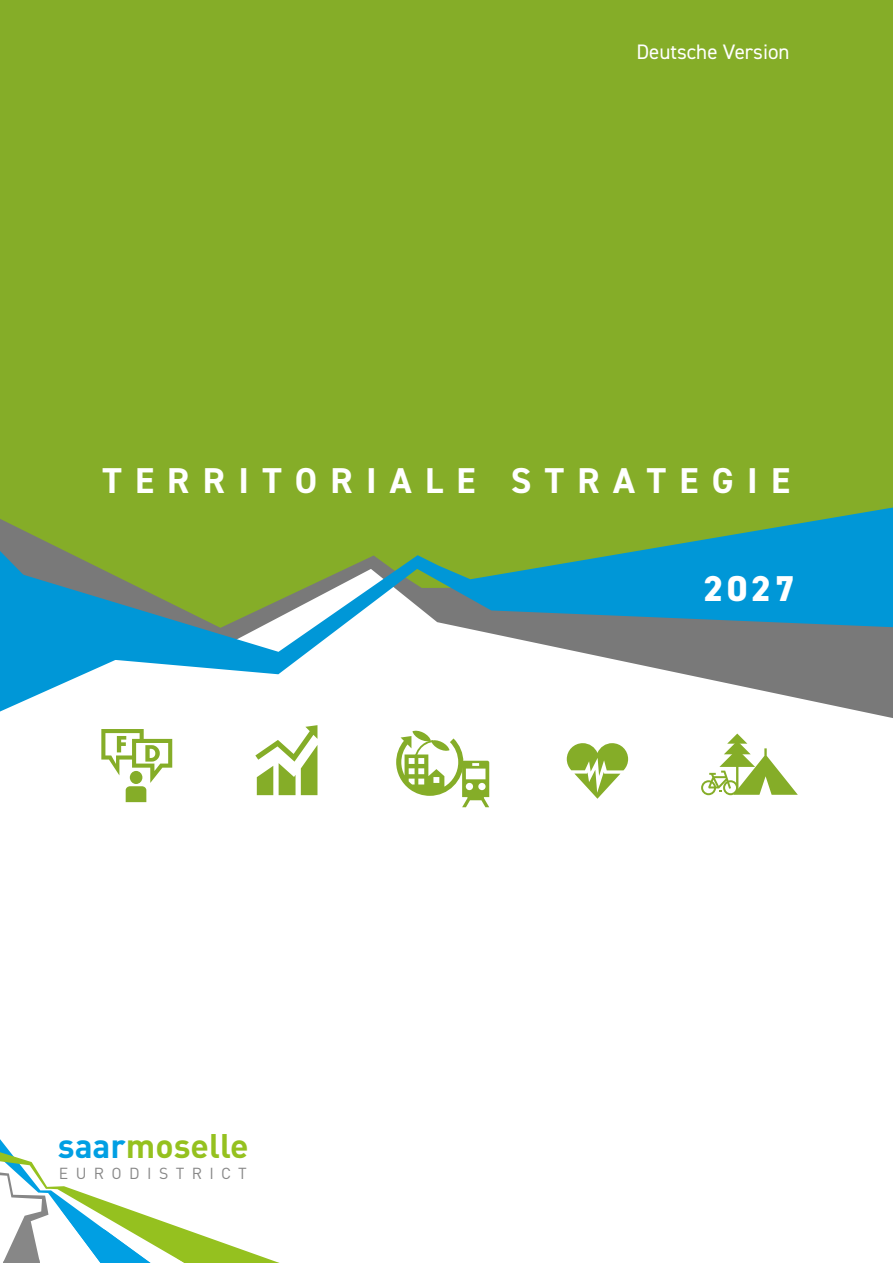
<style>
.page{position:relative;width:893px;height:1263px;background:#fff}
.page>*{position:absolute;margin:0;border:0;box-sizing:border-box;transform-origin:0 0}
.t1{font:700 36px "DIN2014";letter-spacing:.37em;color:#fff}
.t2{font:800 36px "DIN2014";color:#fff}
.t3{font:700 33.75px "DIN";color:#95c11f}
.t4{font:21px "DIN2014";color:#fff}
.t5{font:15.75px "DIN";letter-spacing:.465em;color:#878787}
.s1{color:#009fe3}
</style>
<div class="page">
<div style="left:0;top:0;width:893px;height:609px;background:#85ad28"></div>
<svg style="left:0;top:674px;width:893px;height:44px"></svg>
<svg style="left:0;top:507px;width:893px;height:167px"></svg>
<svg style="left:0;top:551px;width:268px;height:160px"></svg>
<svg style="left:101px;top:729px;width:71px;height:73px"></svg>
<svg style="left:567px;top:743px;width:61px;height:56px"></svg>
<svg style="left:255px;top:725px;width:62px;height:70px"></svg>
<svg style="left:701px;top:733px;width:97px;height:62px"></svg>
<svg style="left:396px;top:730px;width:93px;height:77px"></svg>
<svg style="left:0;top:1139px;width:280px;height:124px"></svg>
<p class="t4" style="left:637px;top:38px;width:154px">Deutsche Version</p>
<p class="t1" style="left:102px;top:457px;width:689px">TERRITORIALE STRATEGIE</p>
<p class="t3" style="left:58px;top:1123px;width:192px"><span class="s1">saar</span>moselle</p>
<p class="t5" style="left:59px;top:1163px;width:190px">EURODISTRICT</p>
<p class="t2" style="left:703px;top:564px;width:93px">2027</p>
</div>
